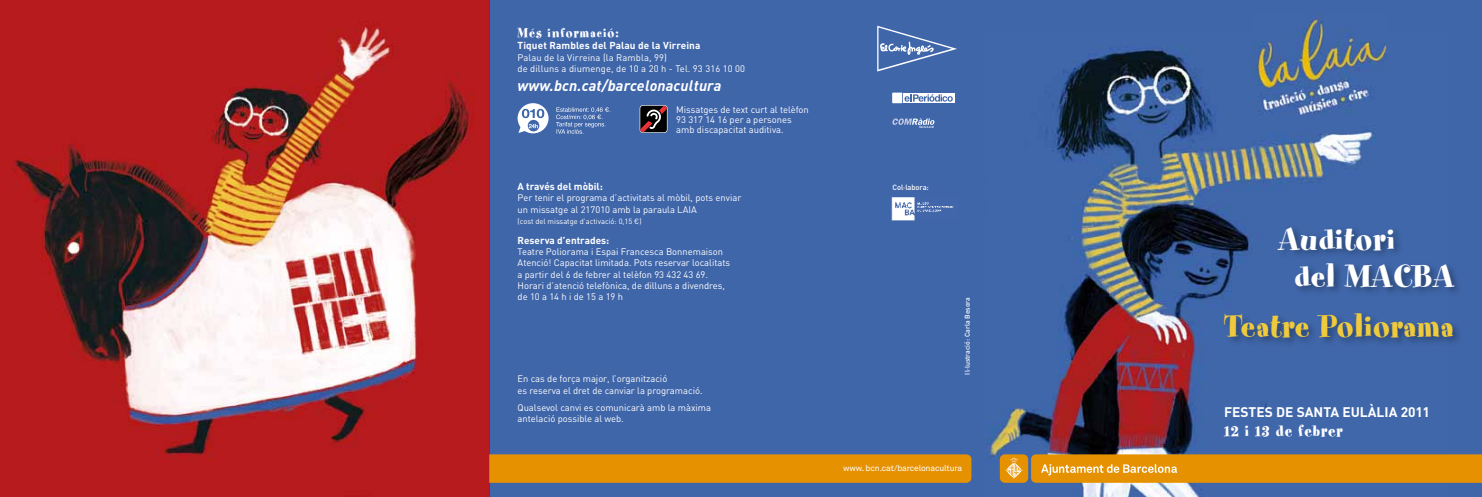
<style>
.page{position:relative;width:1482px;height:497px;background:#fff}
.page>*{position:absolute;margin:0;border:0;box-sizing:border-box;transform-origin:0 0}
.t1{font:35px/37.5px "Spumoni LP Std";letter-spacing:.025em;color:#fff;scale:1.05 1}
.t2{font:35px "Spumoni LP Std";letter-spacing:.025em;color:#f0ca3d;scale:1.05 1}
.t3{font:18.75px "Spumoni LP Std";letter-spacing:.05em;color:#fff}
.t4{font:italic 700 15px "DIN";letter-spacing:.01em;color:#fff}
.t5{font:15px "Spumoni LP Std";letter-spacing:.075em;color:#fff}
.t6{font:700 13.75px "DIN";color:#fff}
.t7{font:700 10px "DIN";color:#fff}
.t8{font:9.38px/11.2px "DIN";color:#fff}
.t9{font:8.5px "Akkurat";letter-spacing:-.015em;color:#fff}
.t10{font:7.5px "DIN";color:#fff}
.t11{font:500 7.5px "DIN";letter-spacing:-.01em;color:#fff}
.t12{font:500 6.88px "DIN";color:#fff}
</style>
<div class="page">
<div style="left:489px;top:0;width:992px;height:496px;background:#4066aa"></div>
<img style="left:987px;top:45px;width:460px;height:451px">
<svg style="left:877px;top:26px;width:80px;height:45px"></svg>
<svg style="left:556px;top:107px;width:54px;height:27px"></svg>
<div style="left:517px;top:103px;width:31px;height:30px;background:#fff;border-radius:50%"></div>
<svg style="left:522px;top:109px;width:22px;height:9px"></svg>
<svg style="left:527px;top:120px;width:12px;height:11px"></svg>
<svg style="left:518px;top:124px;width:19px;height:9px"></svg>
<div style="left:639px;top:105px;width:28px;height:28px;border:1px solid #fff;border-radius:3px"></div>
<svg style="left:640px;top:105px;width:26px;height:27px"></svg>
<svg style="left:892px;top:118px;width:42px;height:10px"></svg>
<svg style="left:952px;top:93px;width:2px;height:10px"></svg>
<svg style="left:892px;top:93px;width:60px;height:10px"></svg>
<img style="left:1252px;top:15px;width:134px;height:104px">
<img style="left:0;top:0;width:489px;height:496px">
<div style="left:999px;top:454px;width:29px;height:28px;background:#e69100;border-radius:5px"></div>
<svg style="left:1005px;top:457px;width:17px;height:21px"></svg>
<svg style="left:1030px;top:454px;width:451px;height:28px;background:#e4940c"></svg>
<div style="left:489px;top:454px;width:482px;height:28px;background:#e69100"></div>
<div style="left:1220px;top:223px;width:243px;height:124px;background:#000;opacity:.35"></div>
<img style="left:891px;top:197px;width:63px;height:23px">
<h3 class="t5" style="left:517px;top:25px;width:103px">Més informació:</h3>
<p class="t7" style="left:517px;top:39px;width:184px">Tiquet Rambles del Palau de la Virreina</p>
<p class="t8" style="left:517px;top:51px;width:229px">Palau de la Virreina (la Rambla, 99)<br>de dilluns a diumenge, de 10 a 20 h - Tel. 93 316 10 00</p>
<h3 class="t4" style="left:517px;top:76px;width:205px">www.bcn.cat/barcelonacultura</h3>
<p class="t8" style="left:676px;top:105px;width:134px;line-height:10px">Missatges de text curt al telèfon<br>93 317 14 16 per a persones amb discapacitat auditiva.</p>
<p class="t7" style="left:517px;top:180px;width:87px">A través del mòbil:</p>
<p class="t8" style="left:517px;top:192px;width:225px">Per tenir el programa d’activitats al mòbil, pots enviar un missatge al 217010 amb la paraula LAIA</p>
<p class="t10" style="left:517px;top:216px;width:125px">(cost del missatge d’activació: 0,15 €)</p>
<p class="t7" style="left:517px;top:233px;width:93px">Reserva d’entrades:</p>
<p class="t8" style="left:517px;top:246px;width:214px">Teatre Poliorama i Espai Francesca Bonnemaison Atenció! Capacitat limitada. Pots reservar localitats a partir del 6 de febrer al telèfon 93 432 43 69.<br>Horari d’atenció telefònica, de dilluns a divendres, de 10 a 14 h i de 15 a 19 h</p>
<p class="t8" style="left:517px;top:372px;width:186px">En cas de força major, l’organització<br>es reserva el dret de canviar la programació.</p>
<p class="t8" style="left:517px;top:401px;width:195px">Qualsevol canvi es comunicarà amb la màxima antelació possible al web.</p>
<p class="t11" style="left:892px;top:182px;width:38px">Col·labora:</p>
<p class="t12" style="left:963px;top:374px;width:79px;rotate:-90deg">Il·lustració: Carla Besora</p>
<p class="t9" style="left:843px;top:462px;width:121px">www. bcn.cat/barcelonacultura</p>
<h1 class="t1" style="left:1294px;top:222px;width:153px;text-indent:-16px">Auditori<br>del MACBA</h1>
<h1 class="t2" style="left:1223px;top:308px;width:221px">Teatre Poliorama</h1>
<h3 class="t6" style="left:1223px;top:402px;width:207px">FESTES DE SANTA EULÀLIA 2011</h3>
<h2 class="t3" style="left:1223px;top:420px;width:120px">12 i 13 de febrer</h2>
</div>
